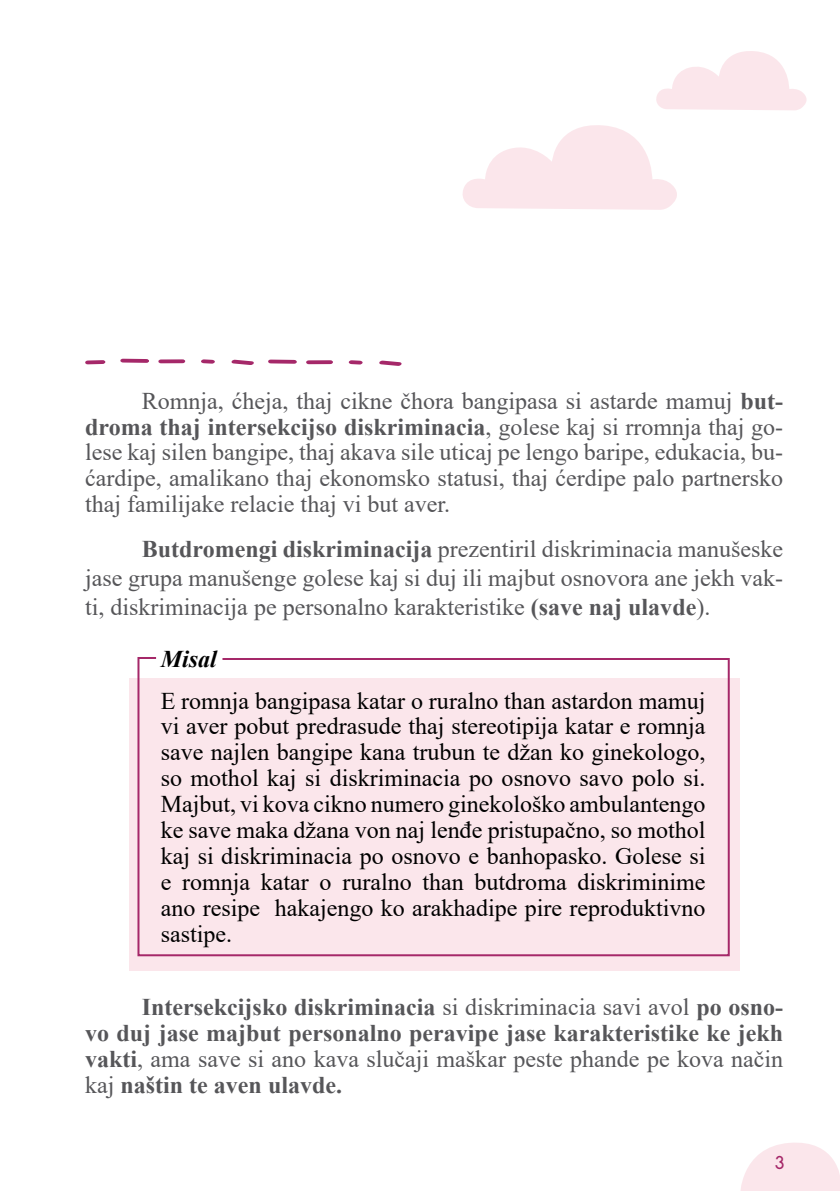
<style>
.page{position:relative;width:840px;height:1191px;background:#fff}
.page>*{position:absolute;margin:0;border:0;box-sizing:border-box;transform-origin:0 0}
.t1{font:24px/25.8px "Times New Roman";color:#565659;text-align:justify}
.t2{font:24px/25.8px "Times New Roman";color:#000;text-align:justify}
.t3{font:700 24px/25.8px "Times New Roman";color:#565659;text-align:justify}
.t4{font:italic 700 24px "Times New Roman";color:#000}
.t5{font:18px "Biko";color:#a52869}
.s1{font-weight:700}
.s2{font-weight:400}
</style>
<div class="page">
<svg style="left:740px;top:1143px;width:99px;height:48px"></svg>
<div style="left:129px;top:678px;width:610px;height:292px;background:#fbe6eb"></div>
<svg style="left:137px;top:657px;width:593px;height:300px"></svg>
<svg style="left:231px;top:359px;width:23px;height:6px"></svg>
<svg style="left:201px;top:359px;width:14px;height:5px"></svg>
<svg style="left:158px;top:359px;width:28px;height:4px"></svg>
<svg style="left:120px;top:359px;width:29px;height:4px"></svg>
<svg style="left:85px;top:360px;width:21px;height:4px"></svg>
<svg style="left:379px;top:360px;width:23px;height:6px"></svg>
<svg style="left:348px;top:360px;width:14px;height:4px"></svg>
<svg style="left:306px;top:360px;width:27px;height:4px"></svg>
<svg style="left:268px;top:359px;width:29px;height:5px"></svg>
<svg style="left:462px;top:125px;width:215px;height:85px"></svg>
<svg style="left:656px;top:51px;width:151px;height:59px"></svg>
<p class="t1" style="left:85px;top:387px;width:699px;text-indent:57px">Romnja, ćheja, thaj cikne čhora bangipasa si astarde mamuj <span class="s1">but&shy;droma thaj intersekcijso diskriminacia</span>, golese kaj si rromnja thaj go&shy;lese kaj silen bangipe, thaj akava sile uticaj pe lengo baripe, edukacia, bu&shy;ćardipe, amalikano thaj ekonomsko statusi, thaj ćerdipe palo partnersko thaj familijake relacie thaj vi but aver.</p>
<p class="t1" style="left:85px;top:534px;width:699px;line-height:28.8px;text-indent:57px"><span class="s1">Butdromengi diskriminacija</span> prezentiril diskriminacia manušeske jase grupa manušenge golese kaj si duj ili majbut osnovora ane jekh vak&shy;ti, diskriminacija pe personalno karakteristike <span class="s1">(save naj ulavde</span>).</p>
<p class="t4" style="left:161px;top:642px;width:58px">Misal</p>
<p class="t2" style="left:161px;top:687px;width:546px">E romnja bangipasa katar o ruralno than astardon mamuj vi aver pobut predrasude thaj stereotipija katar e romnja save najlen bangipe kana trubun te džan ko ginekologo, so mothol kaj si diskriminacia po osnovo savo polo si.<br>Majbut, vi kova cikno numero ginekološko ambulantengo ke save maka džana von naj lenđe pristupačno, so mothol kaj si diskriminacia po osnovo e banhopasko. Golese si e romnja katar o ruralno than butdroma diskriminime ano resipe hakajengo ko arakhadipe pire reproduktivno sastipe.</p>
<p class="t3" style="left:85px;top:993px;width:699px;text-indent:57px">Intersekcijsko diskriminacia <span class="s2">si diskriminacia savi avol</span> po osno&shy;vo duj jase majbut personalno peravipe jase karakteristike ke jekh vakti<span class="s2">, ama save si ano kava slučaji maškar peste phande pe kova način kaj</span> naštin te aven ulavde.</p>
<p class="t5" style="left:774px;top:1153px;width:10px">3</p>
</div>
